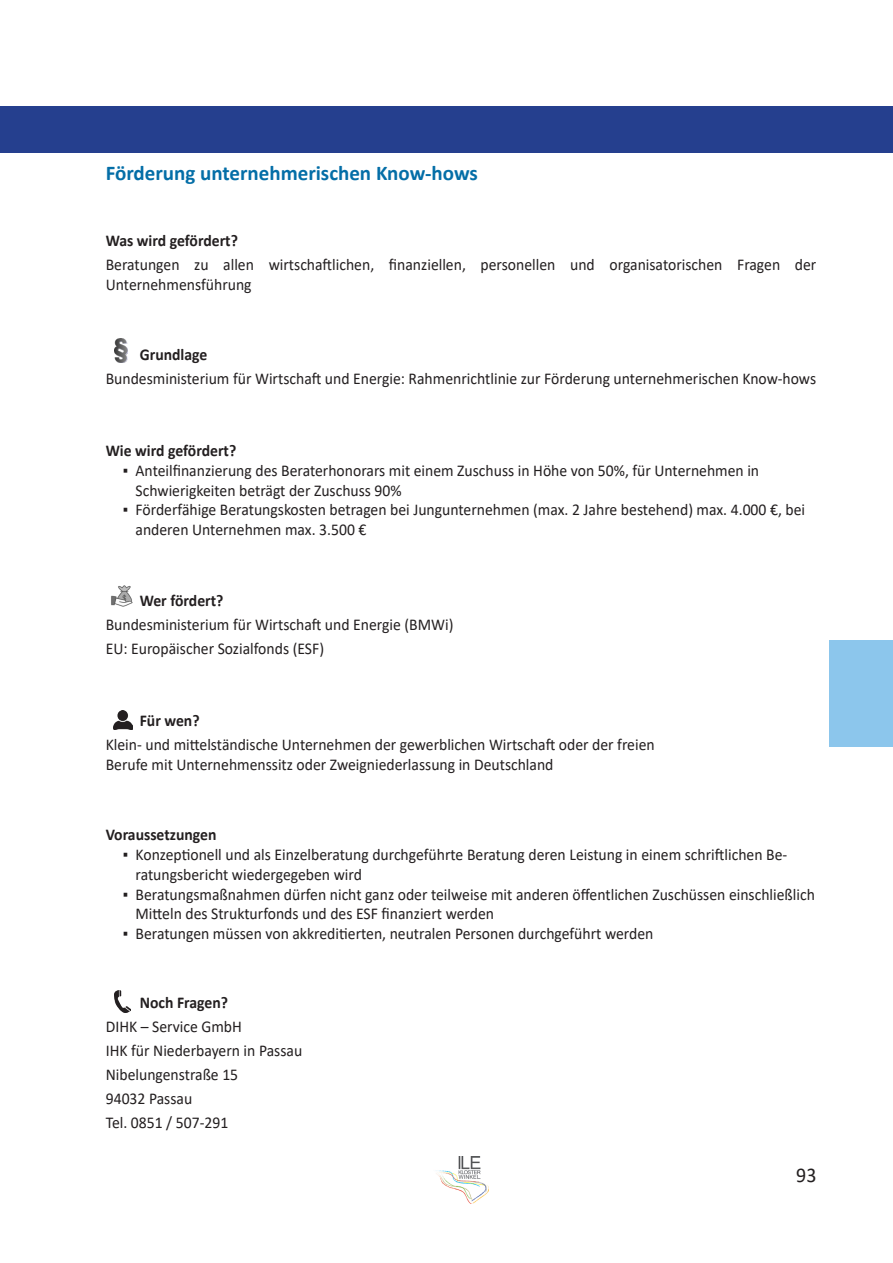
<style>
.page{position:relative;width:893px;height:1263px;background:#fff}
.page>*{position:absolute;margin:0;border:0;box-sizing:border-box;transform-origin:0 0}
.Titel_Programmname-blau{font:700 21px "Calibri";color:#046ea7}
.t1{font:21px "Calibri";color:#231f20;scale:.95 1}
.PLW_Berh_Text{font:16.5px/19.8px "Calibri";color:#231f20;scale:.95 1}
.PLW_Berh_Ueberschrift04{font:700 16.5px "Calibri";color:#231f20;scale:.95 1}
</style>
<div class="page">
<img style="left:111px;top:585px;width:22px;height:22px">
<img style="left:115px;top:990px;width:16px;height:22px">
<img style="left:115px;top:339px;width:12px;height:23px">
<img style="left:113px;top:711px;width:19px;height:18px">
<div style="left:0;top:106px;width:893px;height:47px;background:#253f8e"></div>
<div style="left:829px;top:640px;width:64px;height:106px;background:#8cc6ec"></div>
<img style="left:436px;top:1157px;width:53px;height:46px">
<p class="Titel_Programmname-blau" style="left:106px;top:158px;width:374px">Förderung unternehmerischen Know-hows</p>
<p class="PLW_Berh_Ueberschrift04" style="left:106px;top:229px;width:141px">Was wird gefördert?</p>
<p class="PLW_Berh_Text" style="left:106px;top:254px;width:750px">Beratungen zu allen wirtschaftlichen, finanziellen, personellen und organisatorischen Fragen der<br>Unternehmensführung</p>
<p class="PLW_Berh_Ueberschrift04" style="left:140px;top:343px;width:73px">Grundlage</p>
<p class="PLW_Berh_Text" style="left:106px;top:368px;width:749px">Bundesministerium für Wirtschaft und Energie: Rahmenrichtlinie zur Förderung unternehmerischen Know-hows</p>
<p class="PLW_Berh_Ueberschrift04" style="left:106px;top:439px;width:139px">Wie wird gefördert?</p>
<p class="PLW_Berh_Text" style="left:136px;top:460px;width:658px;text-indent:-13px">▪ Anteilfinanzierung des Beraterhonorars mit einem Zuschuss in Höhe von 50%, für Unternehmen in<br>Schwierigkeiten beträgt der Zuschuss 90%</p>
<p class="PLW_Berh_Text" style="left:136px;top:500px;width:706px;text-indent:-13px">▪ Förderfähige Beratungskosten betragen bei Jungunternehmen (max. 2 Jahre bestehend) max. 4.000 €, bei anderen Unternehmen max. 3.500 €</p>
<p class="PLW_Berh_Ueberschrift04" style="left:140px;top:589px;width:90px">Wer fördert?</p>
<p class="PLW_Berh_Text" style="left:106px;top:614px;width:367px">Bundesministerium für Wirtschaft und Energie (BMWi)</p>
<p class="PLW_Berh_Text" style="left:106px;top:638px;width:231px">EU: Europäischer Sozialfonds (ESF)</p>
<p class="PLW_Berh_Ueberschrift04" style="left:140px;top:709px;width:64px">Für wen?</p>
<p class="PLW_Berh_Text" style="left:106px;top:734px;width:579px">Klein- und mittelständische Unternehmen der gewerblichen Wirtschaft oder der freien<br>Berufe mit Unternehmenssitz oder Zweigniederlassung in Deutschland</p>
<p class="PLW_Berh_Ueberschrift04" style="left:106px;top:823px;width:118px">Voraussetzungen</p>
<p class="PLW_Berh_Text" style="left:136px;top:844px;width:688px;text-indent:-13px">▪ Konzeptionell und als Einzelberatung durchgeführte Beratung deren Leistung in einem schriftlichen Be&shy;ratungsbericht wiedergegeben wird</p>
<p class="PLW_Berh_Text" style="left:136px;top:884px;width:717px;text-indent:-13px">▪ Beratungsmaßnahmen dürfen nicht ganz oder teilweise mit anderen öffentlichen Zuschüssen einschließlich<br>Mitteln des Strukturfonds und des ESF finanziert werden</p>
<p class="PLW_Berh_Text" style="left:123px;top:923px;width:560px">▪ Beratungen müssen von akkreditierten, neutralen Personen durchgeführt werden</p>
<p class="PLW_Berh_Ueberschrift04" style="left:140px;top:991px;width:94px">Noch Fragen?</p>
<p class="PLW_Berh_Text" style="left:106px;top:1016px;width:145px">DIHK – Service GmbH</p>
<p class="PLW_Berh_Text" style="left:106px;top:1040px;width:208px">IHK für Niederbayern in Passau</p>
<p class="PLW_Berh_Text" style="left:106px;top:1064px;width:141px">Nibelungenstraße 15</p>
<p class="PLW_Berh_Text" style="left:106px;top:1088px;width:93px">94032 Passau</p>
<p class="PLW_Berh_Text" style="left:106px;top:1112px;width:130px">Tel. 0851 / 507-291</p>
<p class="t1" style="left:796px;top:1160px;width:23px">93</p>
</div>
